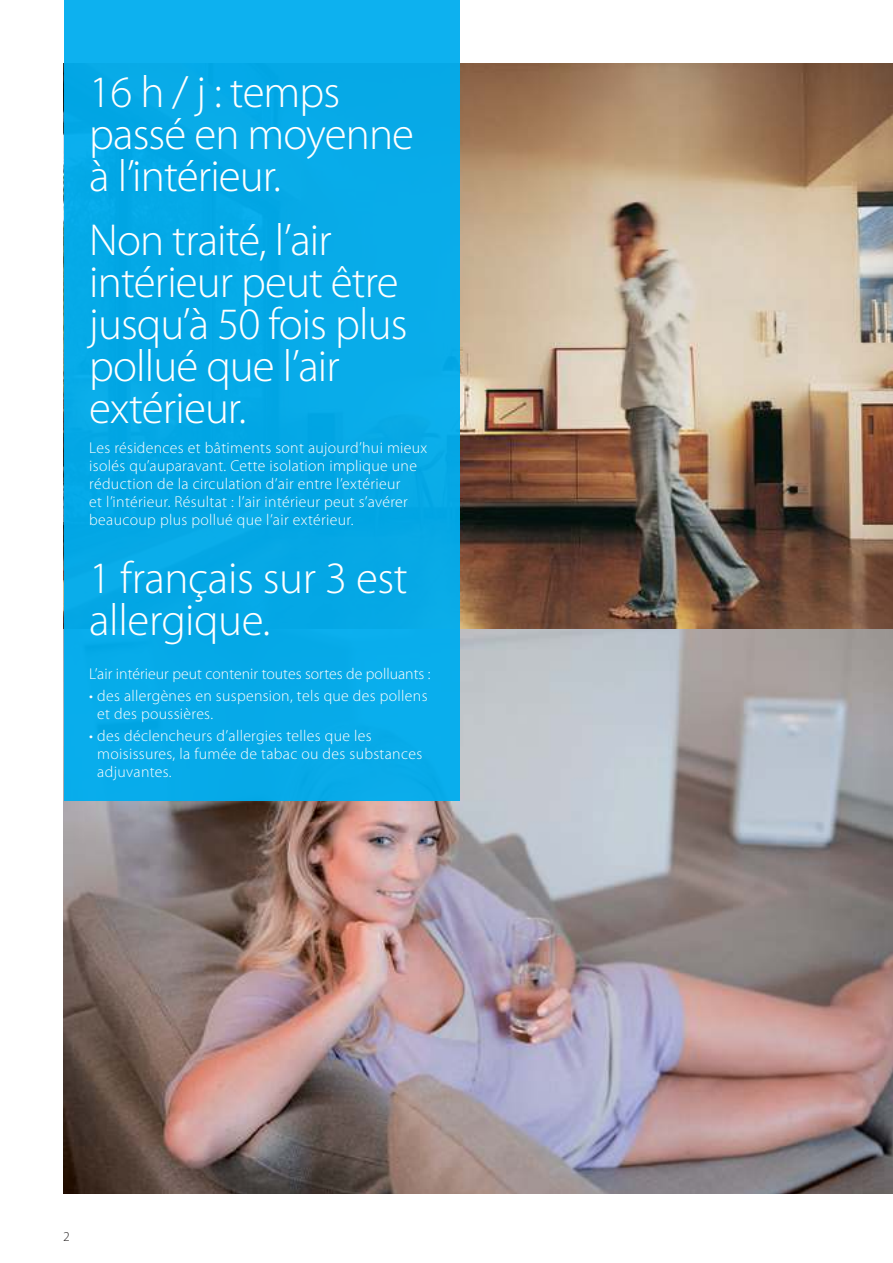
<style>
.page{position:relative;width:893px;height:1263px;background:#fff}
.page>*{position:absolute;margin:0;border:0;box-sizing:border-box;transform-origin:0 0}
.t1{font:300 45px/42px "Myriad Pro";letter-spacing:-.02em;color:#fff}
.t2{font:300 15.75px/18px "Myriad Pro";letter-spacing:.02em;color:#fff}
.t3{font:300 15.75px "Myriad Pro";color:#fff}
.t4{font:300 13.5px "Myriad Pro";color:#221f1f}
</style>
<div class="page">
<img style="left:64px;top:628px;width:829px;height:566px">
<img style="left:459px;top:64px;width:434px;height:564px">
<div style="left:64px;top:0;width:395px;height:801px;background:#07aae8"></div>
<h1 class="t1" style="left:89px;top:75px;width:326px">16 h / j : temps passé en moyenne à l’intérieur.</h1>
<h1 class="t1" style="left:89px;top:222px;width:320px">Non traité, l’air intérieur peut être jusqu’à 50 fois plus pollué que l’air extérieur.</h1>
<p class="t2" style="left:89px;top:440px;width:340px">Les résidences et bâtiments sont aujourd’hui mieux isolés qu’auparavant. Cette isolation implique une réduction de la circulation d’air entre l’extérieur<br>et l’intérieur. Résultat : l’air intérieur peut s’avérer beaucoup plus pollué que l’air extérieur.</p>
<h1 class="t1" style="left:89px;top:561px;width:320px">1 français sur 3 est allergique.</h1>
<p class="t3" style="left:89px;top:667px;width:343px">L’air intérieur peut contenir toutes sortes de polluants :</p>
<p class="t2" style="left:97px;top:688px;width:332px;text-indent:-8px">• des allergènes en suspension, tels que des pollens et des poussières.</p>
<p class="t2" style="left:97px;top:728px;width:326px;text-indent:-8px">• des déclencheurs d’allergies telles que les moisissures, la fumée de tabac ou des substances adjuvantes.</p>
<p class="t4" style="left:64px;top:1231px;width:7px">2</p>
</div>
